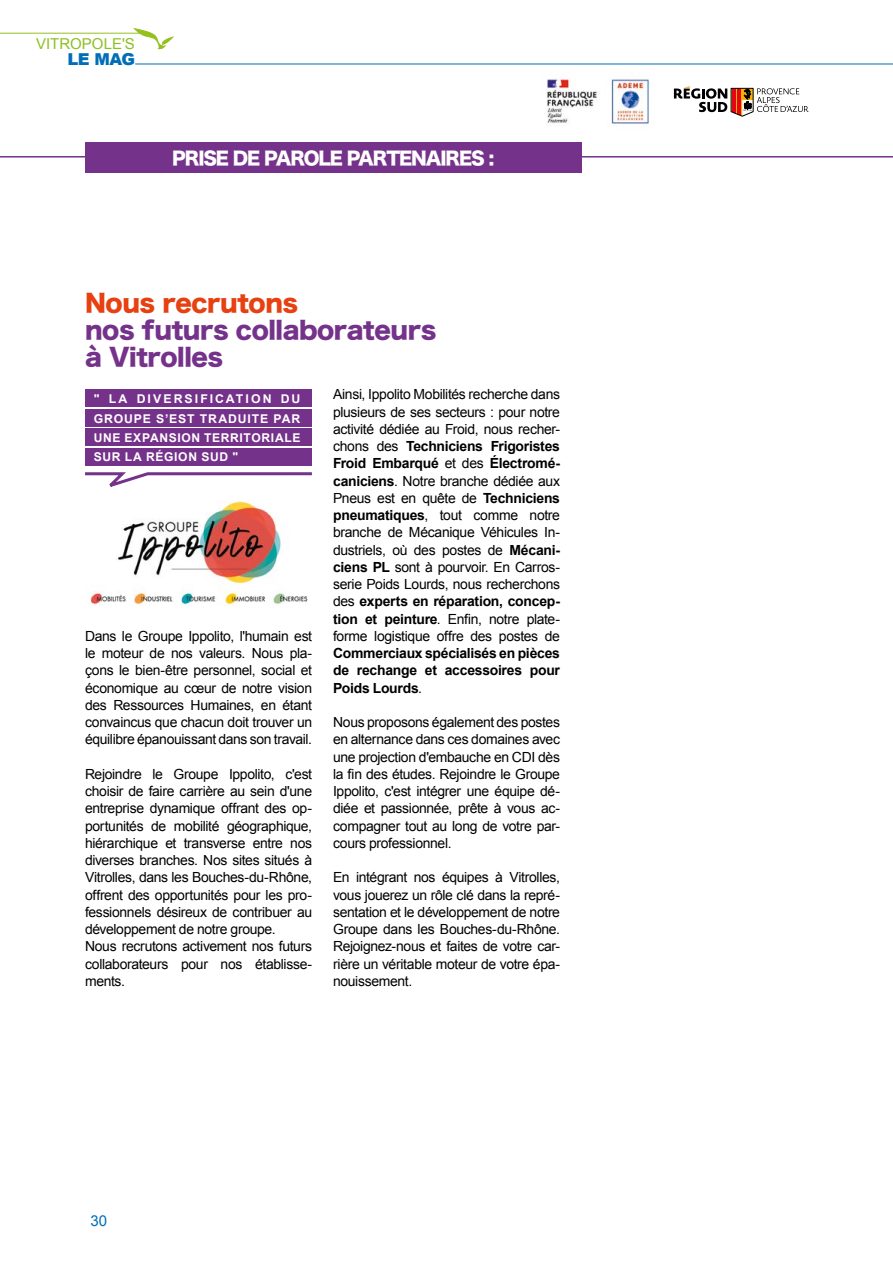
<style>
.page{position:relative;width:893px;height:1263px;background:#fff}
.page>*{position:absolute;margin:0;border:0;box-sizing:border-box;transform-origin:0 0}
.t1{font:24px/27px "Hira Kaku Std W8";letter-spacing:-.015em;color:#75328a}
.t2{font:24px "Hira Kaku Std W8";letter-spacing:-.015em;color:#e74011}
.t3{font:18px "Hira Kaku Std W8";letter-spacing:-.065em;color:#fff}
.t4{font:900 16.35px "Arial";color:#006eb7}
.t5{font:15px "Arial";color:#8dbe22}
.t6{font:15px "Arial";color:#006eb7}
.t7{font:13.95px/17.2px "Arial";letter-spacing:-.025em;color:#000;text-align:justify}
.t8{font:700 13.95px/17.2px "Arial";letter-spacing:-.02em;color:#000;text-align:justify}
.t9{font:700 12.15px/19.4px "Arial";letter-spacing:.055em;color:#fff;text-align:justify}
.s1{font-weight:700}
.s2{font-weight:400}
</style>
<div class="page">
<svg style="left:133px;top:28px;width:41px;height:22px"></svg>
<hr style="left:135px;top:64px;width:758px;height:1px;background:#006eb7">
<hr style="left:0;top:33px;width:149px;height:1px;background:#95c11f">
<svg style="left:674px;top:86px;width:134px;height:30px"></svg>
<img style="left:540px;top:73px;width:109px;height:54px">
<img style="left:85px;top:500px;width:223px;height:106px">
<svg style="left:85px;top:472px;width:227px;height:15px"></svg>
<div style="left:85px;top:429px;width:226px;height:17px;background:#75328a"></div>
<div style="left:85px;top:449px;width:227px;height:17px;background:#75328a"></div>
<div style="left:85px;top:409px;width:227px;height:17px;background:#75328a"></div>
<div style="left:85px;top:389px;width:227px;height:17px;background:#75328a"></div>
<hr style="left:0;top:156px;width:893px;height:2px;background:#75328a">
<div style="left:85px;top:142px;width:496px;height:31px;background:#75328a"></div>
<p class="t5" style="left:36px;top:34px;width:100px">VITROPOLE'S</p>
<p class="t4" style="left:67px;top:47px;width:69px">LE MAG</p>
<p class="t3" style="left:172px;top:148px;width:324px">PRISE DE PAROLE PARTENAIRES :</p>
<h1 class="t2" style="left:85px;top:289px;width:215px">Nous recrutons</h1>
<h1 class="t1" style="left:85px;top:317px;width:353px">nos futurs collaborateurs à Vitrolles</h1>
<p class="t9" style="left:94px;top:390px;width:208px">" LA DIVERSIFICATION DU GROUPE S’EST TRADUITE PAR UNE EXPANSION TERRITORIALE SUR LA RÉGION SUD "</p>
<p class="t7" style="left:333px;top:386px;width:228px">Ainsi, Ippolito Mobilités recherche dans plusieurs de ses secteurs : pour notre activité dédiée au Froid, nous recher&shy;chons des <span class="s1">Techniciens Frigoristes Froid Embarqué</span> et des <span class="s1">Électromé&shy;caniciens</span>. Notre branche dédiée aux Pneus est en quête de <span class="s1">Techniciens pneumatiques</span>, tout comme notre branche de Mécanique Véhicules In&shy;dustriels, où des postes de <span class="s1">Mécani&shy;ciens PL</span> sont à pourvoir. En Carros&shy;serie Poids Lourds, nous recherchons des <span class="s1">experts en réparation, concep&shy;tion et peinture</span>. Enfin, notre plate&shy;forme logistique offre des postes de</p>
<p class="t8" style="left:333px;top:645px;width:228px">Commerciaux spécialisés en pièces de rechange et accessoires pour Poids Lourds<span class="s2">.</span></p>
<p class="t7" style="left:333px;top:714px;width:228px">Nous proposons également des postes en alternance dans ces domaines avec une projection d'embauche en CDI dès la fin des études. Rejoindre le Groupe Ippolito, c'est intégrer une équipe dé&shy;diée et passionnée, prête à vous ac&shy;compagner tout au long de votre par&shy;cours professionnel.</p>
<p class="t7" style="left:333px;top:869px;width:228px">En intégrant nos équipes à Vitrolles, vous jouerez un rôle clé dans la repré&shy;sentation et le développement de notre Groupe dans les Bouches-du-Rhône.<br>Rejoignez-nous et faites de votre car&shy;rière un véritable moteur de votre épa&shy;nouissement.</p>
<p class="t7" style="left:85px;top:627px;width:229px">Dans le Groupe Ippolito, l'humain est le moteur de nos valeurs. Nous pla&shy;çons le bien-être personnel, social et économique au cœur de notre vision des Ressources Humaines, en étant convaincus que chacun doit trouver un équilibre épanouissant dans son travail.</p>
<p class="t7" style="left:85px;top:765px;width:229px;text-align:left">Rejoindre le Groupe Ippolito, c'est choisir de faire carrière au sein d'une entreprise dynamique offrant des op&shy;portunités de mobilité géographique, hiérarchique et transverse entre nos diverses branches. Nos sites situés à Vitrolles, dans les Bouches-du-Rhône, offrent des opportunités pour les pro&shy;fessionnels désireux de contribuer au développement de notre groupe.<br>Nous recrutons activement nos futurs collaborateurs pour nos établisse&shy;ments.</p>
<p class="t6" style="left:90px;top:1211px;width:18px">30</p>
</div>
